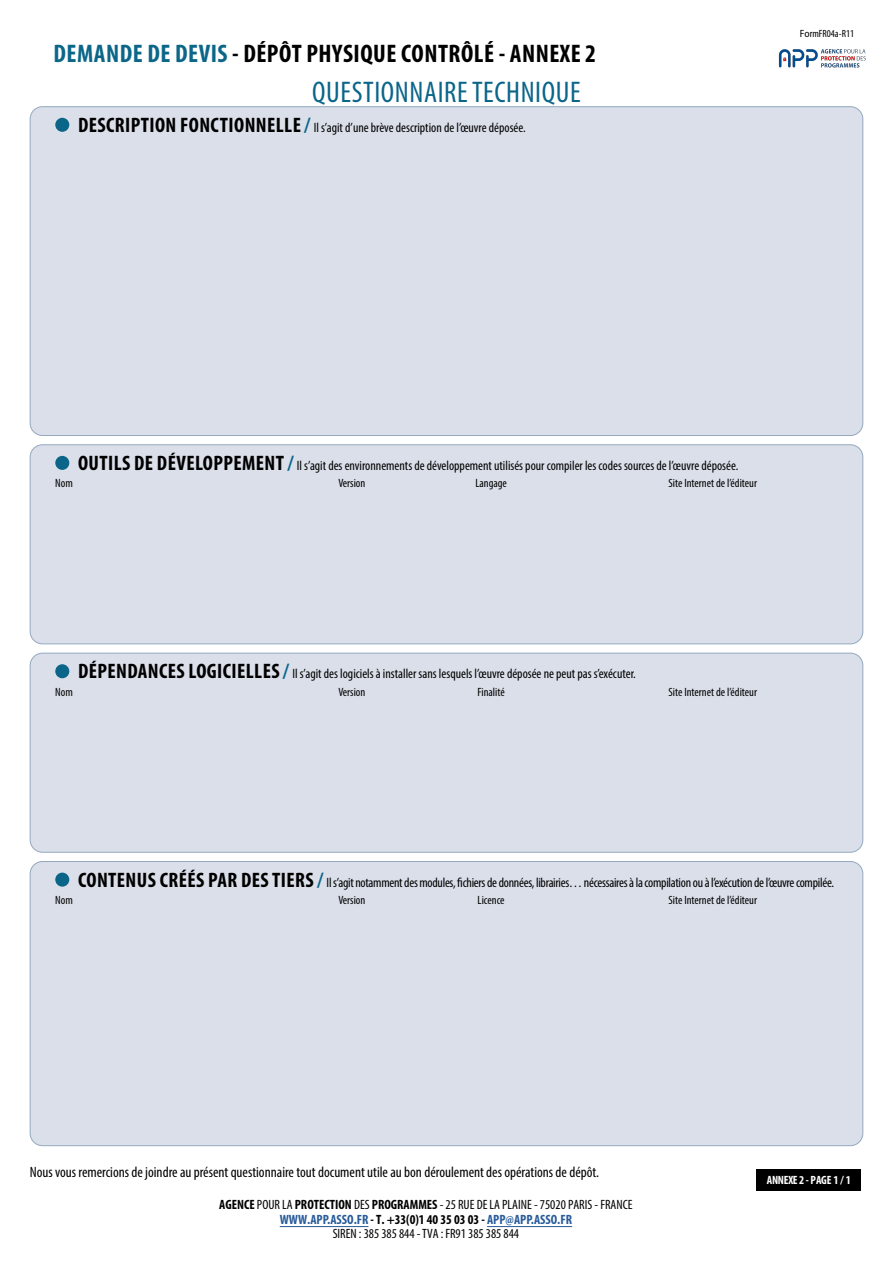
<style>
.page{position:relative;width:893px;height:1263px;background:#fff}
.page>*{position:absolute;margin:0;border:0;box-sizing:border-box;transform-origin:0 0}
.t1{font:condensed 30px "Myriad Pro";letter-spacing:.02em;color:#0b6589}
.t2{font:700 condensed 25.5px "Myriad Pro";letter-spacing:.02em;color:#000}
.t3{font:condensed 15px "Myriad Pro";color:#000}
.t4{font:condensed 13.5px/14.4px "Myriad Pro";color:#000;text-align:center}
.t5{font:condensed 13.5px "Myriad Pro";letter-spacing:-.02em;color:#000}
.t6{font:condensed 12px "Myriad Pro";color:#000}
.t7{font:700 condensed 12px "Myriad Pro";letter-spacing:-.02em;color:#fff}
.t8{font:condensed 10.5px "Myriad Pro";color:#000}
.s1{color:#0b6688}
.s2{font-weight:700;font-size:21px}
.s3{font-weight:700;font-size:21px;color:#0b6589}
.s4{font-stretch:semi-condensed}
.s5{font-weight:700}
.s6{font-weight:700;color:#275b9b}
</style>
<div class="page">
<hr style="left:487px;top:1226px;width:85px;height:1px;background:#275b9b">
<hr style="left:280px;top:1226px;width:88px;height:1px;background:#275b9b">
<div style="left:756px;top:1169px;width:104px;height:22px;background:#000"></div>
<div style="left:30px;top:107px;width:833px;height:328px;background:#dadfe9;border-radius:12px"></div>
<div style="left:55px;top:118px;width:14px;height:14px;background:#0b6589;border-radius:50%"></div>
<div style="left:30px;top:445px;width:833px;height:199px;background:#dadfe9;border-radius:12px"></div>
<div style="left:30px;top:444px;width:833px;height:200px;border:1px solid #94a9c0;border-radius:12px"></div>
<div style="left:55px;top:456px;width:14px;height:14px;background:#0b6589;border-radius:50%"></div>
<div style="left:30px;top:653px;width:833px;height:199px;background:#dadfe9;border-radius:12px"></div>
<div style="left:30px;top:653px;width:833px;height:200px;border:1px solid #94a9c0;border-radius:12px"></div>
<div style="left:55px;top:664px;width:14px;height:14px;background:#0b6589;border-radius:50%"></div>
<div style="left:30px;top:861px;width:833px;height:285px;background:#dadfe9;border-radius:12px"></div>
<div style="left:55px;top:873px;width:14px;height:14px;background:#0b6589;border-radius:50%"></div>
<img style="left:778px;top:49px;width:88px;height:19px">
<h2 class="t2" style="left:54px;top:37px;width:544px"><span class="s1">DEMANDE DE DEVIS</span> - DÉPÔT PHYSIQUE CONTRÔLÉ - ANNEXE 2</h2>
<h1 class="t1" style="left:312px;top:74px;width:270px">QUESTIONNAIRE TECHNIQUE</h1>
<p class="t4" style="left:78px;top:120px;width:449px"><span class="s2">DESCRIPTION FONCTIONNELLE</span> <span class="s3">/</span> Il s’agit d’une brève description de l’œuvre déposée.</p>
<p class="t8" style="left:800px;top:27px;width:56px"><span class="s4">Fo</span>rmFR04a-R11</p>
<p class="t4" style="left:78px;top:458px;width:662px"><span class="s2">OUTILS DE DÉVELOPPEMENT</span> <span class="s3">/</span> Il s’agit des environnements de développement utilisés pour compiler les codes sources de l’œuvre déposée.</p>
<p class="t6" style="left:55px;top:476px;width:19px">Nom</p>
<p class="t6" style="left:338px;top:476px;width:29px">Version</p>
<p class="t6" style="left:475px;top:476px;width:33px">Langage</p>
<p class="t6" style="left:669px;top:476px;width:90px">Site Internet de l’éditeur</p>
<p class="t4" style="left:78px;top:666px;width:559px"><span class="s2">DÉPENDANCES LOGICIELLES</span> <span class="s3">/</span> Il s’agit des logiciels à installer sans lesquels l’œuvre déposée ne peut pas s’exécuter.</p>
<p class="t6" style="left:55px;top:684px;width:19px">Nom</p>
<p class="t6" style="left:338px;top:684px;width:29px">Version</p>
<p class="t6" style="left:477px;top:684px;width:29px">Finalité</p>
<p class="t6" style="left:669px;top:684px;width:90px">Site Internet de l’éditeur</p>
<p class="t5" style="left:78px;top:874px;width:758px"><span class="s2">CONTENUS CRÉÉS PAR DES TIERS</span> <span class="s3">/</span> Il s’agit notamment des modules, fichiers de données, librairies… nécessaires à la compilation ou à l’exécution de l’œuvre compilée.</p>
<p class="t6" style="left:55px;top:893px;width:19px">Nom</p>
<p class="t6" style="left:338px;top:893px;width:29px">Version</p>
<p class="t6" style="left:478px;top:893px;width:29px">Licence</p>
<p class="t6" style="left:669px;top:893px;width:90px">Site Internet de l’éditeur</p>
<p class="t3" style="left:30px;top:1163px;width:571px">Nous vous remercions de joindre au présent questionnaire tout document utile au bon déroulement des opérations de dépôt.</p>
<p class="t4" style="left:219px;top:1197px;width:415px"><span class="s5">AGENCE</span> POUR LA <span class="s5">PROTECTION</span> DES <span class="s5">PROGRAMMES</span> - 25 RUE DE LA PLAINE - 75020 PARIS - FRANCE<br><span class="s6">WWW.APP.ASSO.FR</span> <span class="s5">- T. +33(0)1 40 35 03 03 -</span> <span class="s6">APP@APP.ASSO.FR<br></span>SIREN : 385 385 844 - TVA : FR91 385 385 844</p>
<p class="t7" style="left:767px;top:1172px;width:86px">ANNEXE 2 - PAGE 1 / 1</p>
</div>
